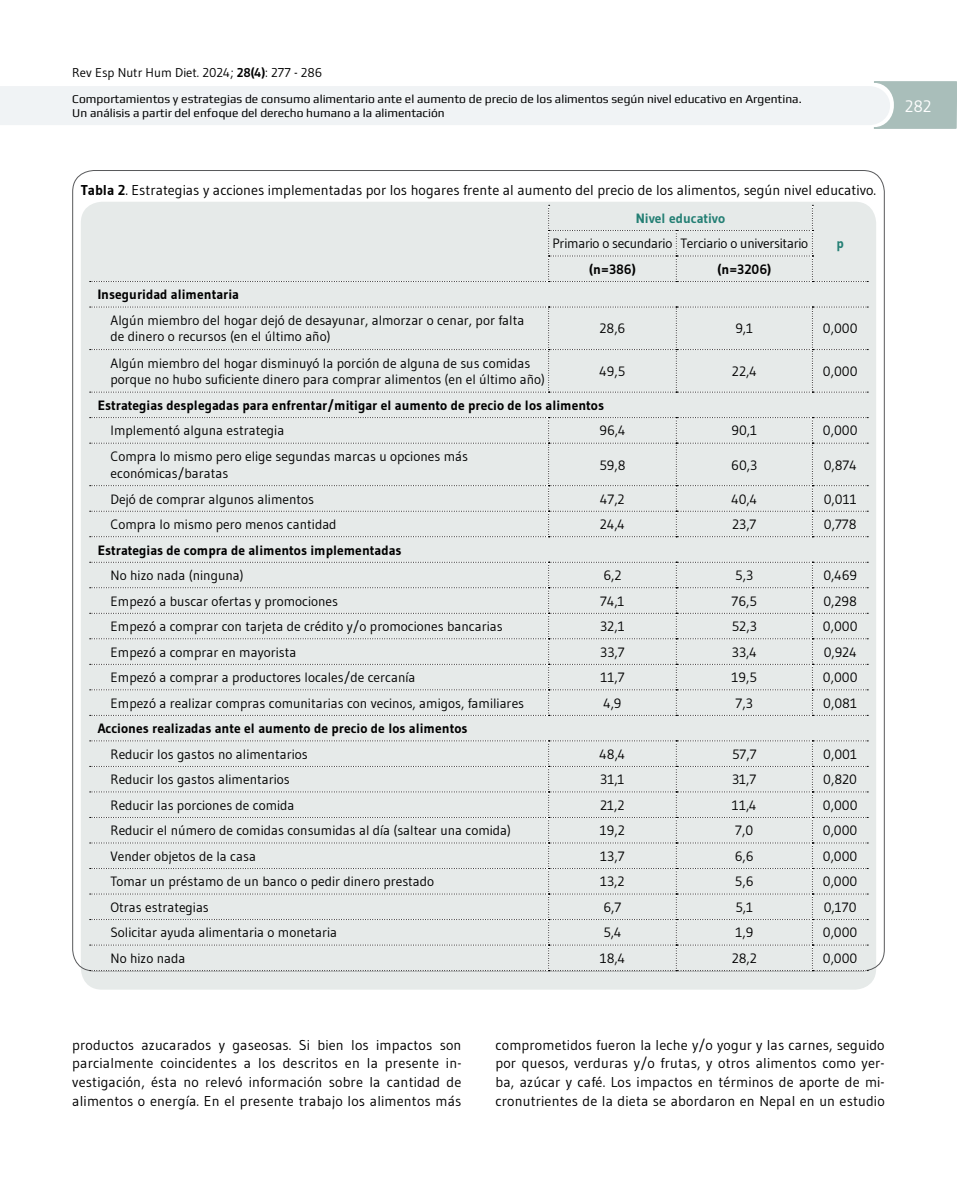
<style>
.page{position:relative;width:957px;height:1191px;background:#fff}
.page>*{position:absolute;margin:0;border:0;box-sizing:border-box;transform-origin:0 0}
.t1{font:16.5px "Gudea";color:#fff}
.t2{font:14.25px/18.8px "Gudea";color:#000;text-align:justify}
.t3{font:13.5px/16.2px "Gudea";color:#000}
.t4{font:700 13.5px "Gudea";color:#000}
.t5{font:13.5px "Gudea";letter-spacing:-.02em;color:#000}
.t6{font:700 13.5px "Gudea";color:#247f74}
.t7{font:12.75px "Gudea";color:#000}
.t8{font:12px/13.5px "Play";color:#000}
.s1{font-weight:700}
</style>
<div class="page">
<svg style="left:0;top:81px;width:957px;height:48px"></svg>
<div style="left:81px;top:202px;width:795px;height:787px;background:#e6eae9;border-radius:21px"></div>
<svg style="left:90px;top:205px;width:778px;height:77px"></svg>
<svg style="left:90px;top:307px;width:778px;height:86px"></svg>
<svg style="left:90px;top:417px;width:778px;height:120px"></svg>
<svg style="left:90px;top:562px;width:778px;height:154px"></svg>
<svg style="left:90px;top:740px;width:778px;height:231px"></svg>
<p class="t7" style="left:72px;top:65px;width:251px">Rev Esp Nutr Hum Diet. 2024; <span class="s1">28(4)</span>: 277 - 286</p>
<p class="t8" style="left:72px;top:92px;width:731px">Comportamientos y estrategias de consumo alimentario ante el aumento de precio de los alimentos según nivel educativo en Argentina.<br>Un análisis a partir del enfoque del derecho humano a la alimentación</p>
<p class="t2" style="left:81px;top:180px;width:797px"><span class="s1">Tabla 2</span>. Estrategias y acciones implementadas por los hogares frente al aumento del precio de los alimentos, según nivel educativo.</p>
<p class="t6" style="left:635px;top:209px;width:91px">Nivel educativo</p>
<p class="t5" style="left:552px;top:235px;width:257px">Primario o secundario Terciario o universitario</p>
<p class="t6" style="left:836px;top:235px;width:9px">p</p>
<p class="t4" style="left:589px;top:261px;width:48px">(n=386)</p>
<p class="t4" style="left:717px;top:261px;width:55px">(n=3206)</p>
<p class="t4" style="left:98px;top:286px;width:143px">Inseguridad alimentaria</p>
<p class="t3" style="left:111px;top:312px;width:415px">Algún miembro del hogar dejó de desayunar, almorzar o cenar, por falta de dinero o recursos (en el último año)</p>
<p class="t3" style="left:599px;top:320px;width:27px">28,6</p>
<p class="t3" style="left:735px;top:320px;width:19px">9,1</p>
<p class="t3" style="left:823px;top:320px;width:36px">0,000</p>
<p class="t3" style="left:111px;top:355px;width:436px">Algún miembro del hogar disminuyó la porción de alguna de sus comidas porque no hubo suficiente dinero para comprar alimentos (en el último año)</p>
<p class="t3" style="left:599px;top:363px;width:27px">49,5</p>
<p class="t3" style="left:732px;top:363px;width:26px">22,4</p>
<p class="t3" style="left:823px;top:363px;width:36px">0,000</p>
<p class="t4" style="left:98px;top:397px;width:508px">Estrategias desplegadas para enfrentar/mitigar el aumento de precio de los alimentos</p>
<p class="t3" style="left:111px;top:422px;width:175px">Implementó alguna estrategia</p>
<p class="t3" style="left:599px;top:422px;width:27px">96,4</p>
<p class="t3" style="left:731px;top:422px;width:27px">90,1</p>
<p class="t3" style="left:823px;top:422px;width:36px">0,000</p>
<p class="t3" style="left:111px;top:448px;width:359px">Compra lo mismo pero elige segundas marcas u opciones más económicas/baratas</p>
<p class="t3" style="left:599px;top:456px;width:28px">59,8</p>
<p class="t3" style="left:731px;top:456px;width:28px">60,3</p>
<p class="t3" style="left:823px;top:456px;width:35px">0,874</p>
<p class="t3" style="left:111px;top:490px;width:205px">Dejó de comprar algunos alimentos</p>
<p class="t3" style="left:600px;top:490px;width:26px">47,2</p>
<p class="t3" style="left:731px;top:490px;width:27px">40,4</p>
<p class="t3" style="left:823px;top:490px;width:34px">0,011</p>
<p class="t3" style="left:111px;top:516px;width:227px">Compra lo mismo pero menos cantidad</p>
<p class="t3" style="left:600px;top:516px;width:26px">24,4</p>
<p class="t3" style="left:732px;top:516px;width:26px">23,7</p>
<p class="t3" style="left:824px;top:516px;width:34px">0,778</p>
<p class="t4" style="left:98px;top:541px;width:305px">Estrategias de compra de alimentos implementadas</p>
<p class="t3" style="left:111px;top:567px;width:135px">No hizo nada (ninguna)</p>
<p class="t3" style="left:603px;top:567px;width:20px">6,2</p>
<p class="t3" style="left:735px;top:567px;width:19px">5,3</p>
<p class="t3" style="left:823px;top:567px;width:35px">0,469</p>
<p class="t3" style="left:111px;top:592px;width:229px">Empezó a buscar ofertas y promociones</p>
<p class="t3" style="left:600px;top:592px;width:26px">74,1</p>
<p class="t3" style="left:731px;top:592px;width:27px">76,5</p>
<p class="t3" style="left:823px;top:592px;width:35px">0,298</p>
<p class="t3" style="left:111px;top:618px;width:393px">Empezó a comprar con tarjeta de crédito y/o promociones bancarias</p>
<p class="t3" style="left:600px;top:618px;width:26px">32,1</p>
<p class="t3" style="left:732px;top:618px;width:27px">52,3</p>
<p class="t3" style="left:823px;top:618px;width:36px">0,000</p>
<p class="t3" style="left:111px;top:643px;width:187px">Empezó a comprar en mayorista</p>
<p class="t3" style="left:600px;top:643px;width:26px">33,7</p>
<p class="t3" style="left:732px;top:643px;width:26px">33,4</p>
<p class="t3" style="left:823px;top:643px;width:35px">0,924</p>
<p class="t3" style="left:111px;top:669px;width:306px">Empezó a comprar a productores locales/de cercanía</p>
<p class="t3" style="left:600px;top:669px;width:26px">11,7</p>
<p class="t3" style="left:731px;top:669px;width:27px">19,5</p>
<p class="t3" style="left:823px;top:669px;width:36px">0,000</p>
<p class="t3" style="left:111px;top:694px;width:415px">Empezó a realizar compras comunitarias con vecinos, amigos, familiares</p>
<p class="t3" style="left:603px;top:694px;width:20px">4,9</p>
<p class="t3" style="left:735px;top:694px;width:19px">7,3</p>
<p class="t3" style="left:823px;top:694px;width:35px">0,081</p>
<p class="t4" style="left:98px;top:720px;width:371px">Acciones realizadas ante el aumento de precio de los alimentos</p>
<p class="t3" style="left:111px;top:745px;width:199px">Reducir los gastos no alimentarios</p>
<p class="t3" style="left:599px;top:745px;width:27px">48,4</p>
<p class="t3" style="left:732px;top:745px;width:26px">57,7</p>
<p class="t3" style="left:823px;top:745px;width:35px">0,001</p>
<p class="t3" style="left:111px;top:771px;width:181px">Reducir los gastos alimentarios</p>
<p class="t3" style="left:600px;top:771px;width:26px">31,1</p>
<p class="t3" style="left:732px;top:771px;width:26px">31,7</p>
<p class="t3" style="left:823px;top:771px;width:35px">0,820</p>
<p class="t3" style="left:111px;top:797px;width:186px">Reducir las porciones de comida</p>
<p class="t3" style="left:600px;top:797px;width:26px">21,2</p>
<p class="t3" style="left:732px;top:797px;width:26px">11,4</p>
<p class="t3" style="left:823px;top:797px;width:36px">0,000</p>
<p class="t3" style="left:111px;top:822px;width:402px">Reducir el número de comidas consumidas al día (saltear una comida)</p>
<p class="t3" style="left:600px;top:822px;width:26px">19,2</p>
<p class="t3" style="left:735px;top:822px;width:19px">7,0</p>
<p class="t3" style="left:823px;top:822px;width:36px">0,000</p>
<p class="t3" style="left:111px;top:848px;width:147px">Vender objetos de la casa</p>
<p class="t3" style="left:600px;top:848px;width:26px">13,7</p>
<p class="t3" style="left:735px;top:848px;width:20px">6,6</p>
<p class="t3" style="left:823px;top:848px;width:36px">0,000</p>
<p class="t3" style="left:111px;top:873px;width:325px">Tomar un préstamo de un banco o pedir dinero prestado</p>
<p class="t3" style="left:600px;top:873px;width:26px">13,2</p>
<p class="t3" style="left:735px;top:873px;width:20px">5,6</p>
<p class="t3" style="left:823px;top:873px;width:36px">0,000</p>
<p class="t3" style="left:111px;top:899px;width:100px">Otras estrategias</p>
<p class="t3" style="left:603px;top:899px;width:19px">6,7</p>
<p class="t3" style="left:735px;top:899px;width:19px">5,1</p>
<p class="t3" style="left:824px;top:899px;width:34px">0,170</p>
<p class="t3" style="left:111px;top:924px;width:228px">Solicitar ayuda alimentaria o monetaria</p>
<p class="t3" style="left:603px;top:924px;width:20px">5,4</p>
<p class="t3" style="left:735px;top:924px;width:19px">1,9</p>
<p class="t3" style="left:823px;top:924px;width:36px">0,000</p>
<p class="t3" style="left:111px;top:950px;width:76px">No hizo nada</p>
<p class="t3" style="left:600px;top:950px;width:27px">18,4</p>
<p class="t3" style="left:731px;top:950px;width:27px">28,2</p>
<p class="t3" style="left:823px;top:950px;width:36px">0,000</p>
<p class="t1" style="left:905px;top:96px;width:28px">282</p>
<p class="t2" style="left:72px;top:1035px;width:391px">productos azucarados y gaseosas. Si bien los impactos son parcialmente coincidentes a los descritos en la presente in&shy;vestigación, ésta no relevó información sobre la cantidad de alimentos o energía. En el presente trabajo los alimentos más</p>
<p class="t2" style="left:495px;top:1035px;width:391px">comprometidos fueron la leche y/o yogur y las carnes, seguido por quesos, verduras y/o frutas, y otros alimentos como yer&shy;ba, azúcar y café. Los impactos en términos de aporte de mi&shy;cronutrientes de la dieta se abordaron en Nepal en un estudio</p>
</div>
